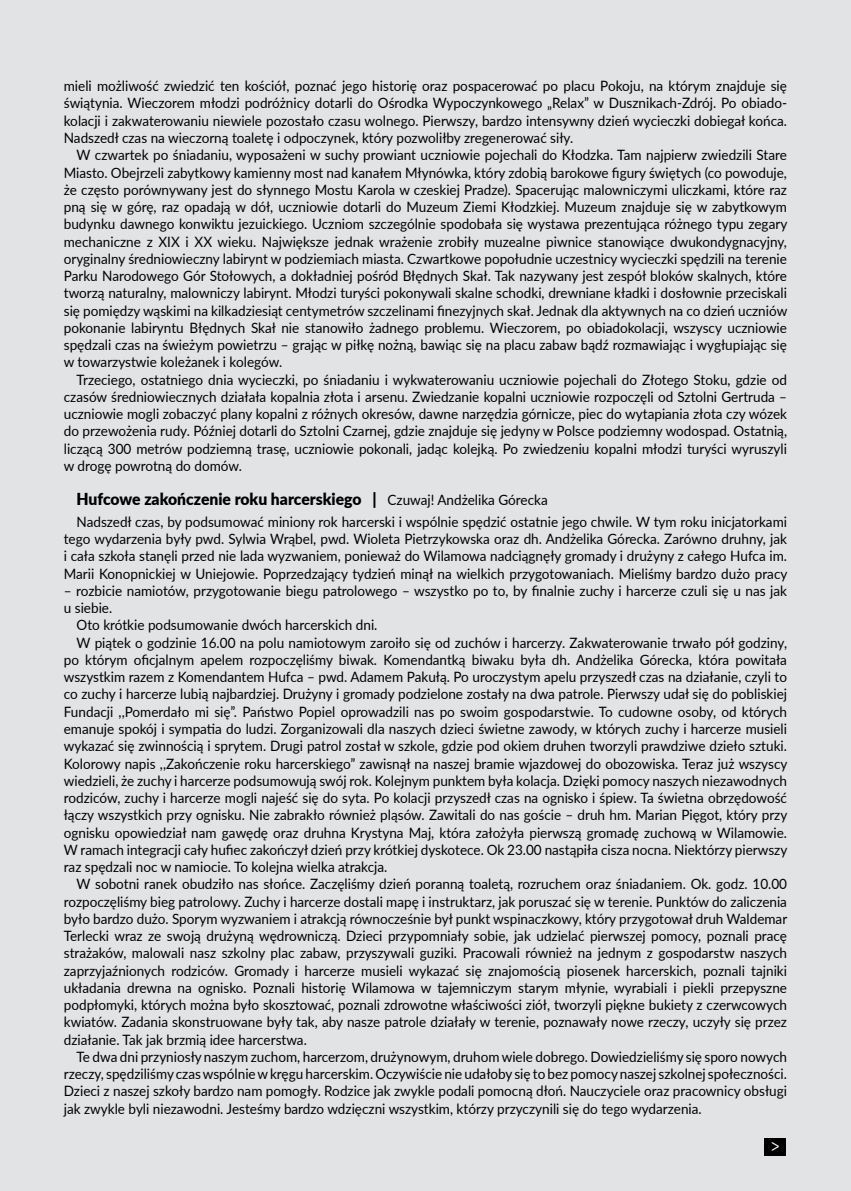
<style>
.page{position:relative;width:851px;height:1191px;background:#fff}
.page>*{position:absolute;margin:0;border:0;box-sizing:border-box;transform-origin:0 0}
.t1{font:700 18px "Minion Pro";color:#fff;scale:.86 1}
.t2{font:900 16.5px "Lato";color:#000;scale:.95 1}
.t3{font:14.25px/17.2px "Lato";color:#000;text-align:justify;scale:.95 1}
.s1{font-weight:400;font-size:14.25px}
</style>
<div class="page">
<div style="left:0;top:0;width:850px;height:1191px;background:#e2e3e4"></div>
<div style="left:764px;top:1137px;width:22px;height:18px;background:#000"></div>
<p class="t3" style="left:64px;top:77px;width:762px">mieli możliwość zwiedzić ten kościół, poznać jego historię oraz pospacerować po placu Pokoju, na którym znajduje się świątynia. Wieczorem młodzi podróżnicy dotarli do Ośrodka Wypoczynkowego „Relax” w Dusznikach-Zdrój. Po obiado&shy;kolacji i zakwaterowaniu niewiele pozostało czasu wolnego. Pierwszy, bardzo intensywny dzień wycieczki dobiegał końca.<br>Nadszedł czas na wieczorną toaletę i odpoczynek, który pozwoliłby zregenerować siły.</p>
<p class="t3" style="left:64px;top:146px;width:763px;text-indent:13px">W czwartek po śniadaniu, wyposażeni w suchy prowiant uczniowie pojechali do Kłodzka. Tam najpierw zwiedzili Stare Miasto. Obejrzeli zabytkowy kamienny most nad kanałem Młynówka, który zdobią barokowe figury świętych (co powoduje, że często porównywany jest do słynnego Mostu Karola w czeskiej Pradze). Spacerując malowniczymi uliczkami, które raz pną się w górę, raz opadają w dół, uczniowie dotarli do Muzeum Ziemi Kłodzkiej. Muzeum znajduje się w zabytkowym budynku dawnego konwiktu jezuickiego. Uczniom szczególnie spodobała się wystawa prezentująca różnego typu zegary mechaniczne z XIX i XX wieku. Największe jednak wrażenie zrobiły muzealne piwnice stanowiące dwukondygnacyjny, oryginalny średniowieczny labirynt w podziemiach miasta. Czwartkowe popołudnie uczestnicy wycieczki spędzili na terenie Parku Narodowego Gór Stołowych, a dokładniej pośród Błędnych Skał. Tak nazywany jest zespół bloków skalnych, które tworzą naturalny, malowniczy labirynt. Młodzi turyści pokonywali skalne schodki, drewniane kładki i dosłownie przeciskali się pomiędzy wąskimi na kilkadziesiąt centymetrów szczelinami finezyjnych skał. Jednak dla aktywnych na co dzień uczniów pokonanie labiryntu Błędnych Skał nie stanowiło żadnego problemu. Wieczorem, po obiadokolacji, wszyscy uczniowie spędzali czas na świeżym powietrzu – grając w piłkę nożną, bawiąc się na placu zabaw bądź rozmawiając i wygłupiając się w towarzystwie koleżanek i kolegów.</p>
<p class="t3" style="left:64px;top:370px;width:762px;text-indent:13px">Trzeciego, ostatniego dnia wycieczki, po śniadaniu i wykwaterowaniu uczniowie pojechali do Złotego Stoku, gdzie od czasów średniowiecznych działała kopalnia złota i arsenu. Zwiedzanie kopalni uczniowie rozpoczęli od Sztolni Gertruda – uczniowie mogli zobaczyć plany kopalni z różnych okresów, dawne narzędzia górnicze, piec do wytapiania złota czy wózek do przewożenia rudy. Później dotarli do Sztolni Czarnej, gdzie znajduje się jedyny w Polsce podziemny wodospad. Ostatnią, liczącą 300 metrów podziemną trasę, uczniowie pokonali, jadąc kolejką. Po zwiedzeniu kopalni młodzi turyści wyruszyli w drogę powrotną do domów.</p>
<p class="t2" style="left:77px;top:487px;width:497px">Hufcowe zakończenie roku harcerskiego | <span class="s1">Czuwaj! Andżelika Górecka</span></p>
<p class="t3" style="left:64px;top:512px;width:763px;text-indent:13px">Nadszedł czas, by podsumować miniony rok harcerski i wspólnie spędzić ostatnie jego chwile. W tym roku inicjatorkami tego wydarzenia były pwd. Sylwia Wrąbel, pwd. Wioleta Pietrzykowska oraz dh. Andżelika Górecka. Zarówno druhny, jak i cała szkoła stanęli przed nie lada wyzwaniem, ponieważ do Wilamowa nadciągnęły gromady i drużyny z całego Hufca im.<br>Marii Konopnickiej w Uniejowie. Poprzedzający tydzień minął na wielkich przygotowaniach. Mieliśmy bardzo dużo pracy</p>
<p class="t3" style="left:64px;top:581px;width:762px">– rozbicie namiotów, przygotowanie biegu patrolowego – wszystko po to, by finalnie zuchy i harcerze czuli się u nas jak</p>
<p class="t3" style="left:64px;top:599px;width:52px">u siebie.</p>
<p class="t3" style="left:77px;top:616px;width:318px">Oto krótkie podsumowanie dwóch harcerskich dni.</p>
<p class="t3" style="left:77px;top:633px;width:749px">W piątek o godzinie 16.00 na polu namiotowym zaroiło się od zuchów i harcerzy. Zakwaterowanie trwało pół godziny,</p>
<p class="t3" style="left:64px;top:650px;width:762px">po którym oficjalnym apelem rozpoczęliśmy biwak. Komendantką biwaku była dh. Andżelika Górecka, która powitała</p>
<p class="t3" style="left:64px;top:668px;width:762px">wszystkim razem z Komendantem Hufca – pwd. Adamem Pakułą. Po uroczystym apelu przyszedł czas na działanie, czyli to</p>
<p class="t3" style="left:64px;top:685px;width:762px">co zuchy i harcerze lubią najbardziej. Drużyny i gromady podzielone zostały na dwa patrole. Pierwszy udał się do pobliskiej</p>
<p class="t3" style="left:64px;top:702px;width:762px">Fundacji ,,Pomerdało mi się”. Państwo Popiel oprowadzili nas po swoim gospodarstwie. To cudowne osoby, od których</p>
<p class="t3" style="left:64px;top:719px;width:762px">emanuje spokój i sympatia do ludzi. Zorganizowali dla naszych dzieci świetne zawody, w których zuchy i harcerze musieli</p>
<p class="t3" style="left:64px;top:737px;width:762px">wykazać się zwinnością i sprytem. Drugi patrol został w szkole, gdzie pod okiem druhen tworzyli prawdziwe dzieło sztuki.</p>
<p class="t3" style="left:64px;top:754px;width:763px">Kolorowy napis ,,Zakończenie roku harcerskiego” zawisnął na naszej bramie wjazdowej do obozowiska. Teraz już wszyscy</p>
<p class="t3" style="left:64px;top:771px;width:762px">wiedzieli, że zuchy i harcerze podsumowują swój rok. Kolejnym punktem była kolacja. Dzięki pomocy naszych niezawodnych</p>
<p class="t3" style="left:64px;top:788px;width:762px">rodziców, zuchy i harcerze mogli najeść się do syta. Po kolacji przyszedł czas na ognisko i śpiew. Ta świetna obrzędowość</p>
<p class="t3" style="left:64px;top:806px;width:763px">łączy wszystkich przy ognisku. Nie zabrakło również pląsów. Zawitali do nas goście – druh hm. Marian Pięgot, który przy</p>
<p class="t3" style="left:64px;top:823px;width:762px">ognisku opowiedział nam gawędę oraz druhna Krystyna Maj, która założyła pierwszą gromadę zuchową w Wilamowie.</p>
<p class="t3" style="left:64px;top:840px;width:763px">W ramach integracji cały hufiec zakończył dzień przy krótkiej dyskotece. Ok 23.00 nastąpiła cisza nocna. Niektórzy pierwszy</p>
<p class="t3" style="left:64px;top:857px;width:342px">raz spędzali noc w namiocie. To kolejna wielka atrakcja.</p>
<p class="t3" style="left:77px;top:875px;width:749px">W sobotni ranek obudziło nas słońce. Zaczęliśmy dzień poranną toaletą, rozruchem oraz śniadaniem. Ok. godz. 10.00</p>
<p class="t3" style="left:64px;top:892px;width:762px">rozpoczęliśmy bieg patrolowy. Zuchy i harcerze dostali mapę i instruktarz, jak poruszać się w terenie. Punktów do zaliczenia</p>
<p class="t3" style="left:64px;top:909px;width:763px">było bardzo dużo. Sporym wyzwaniem i atrakcją równocześnie był punkt wspinaczkowy, który przygotował druh Waldemar</p>
<p class="t3" style="left:64px;top:926px;width:762px">Terlecki wraz ze swoją drużyną wędrowniczą. Dzieci przypomniały sobie, jak udzielać pierwszej pomocy, poznali pracę</p>
<p class="t3" style="left:64px;top:944px;width:762px">strażaków, malowali nasz szkolny plac zabaw, przyszywali guziki. Pracowali również na jednym z gospodarstw naszych</p>
<p class="t3" style="left:64px;top:961px;width:762px">zaprzyjaźnionych rodziców. Gromady i harcerze musieli wykazać się znajomością piosenek harcerskich, poznali tajniki</p>
<p class="t3" style="left:64px;top:978px;width:762px">układania drewna na ognisko. Poznali historię Wilamowa w tajemniczym starym młynie, wyrabiali i piekli przepyszne</p>
<p class="t3" style="left:64px;top:995px;width:762px">podpłomyki, których można było skosztować, poznali zdrowotne właściwości ziół, tworzyli piękne bukiety z czerwcowych</p>
<p class="t3" style="left:64px;top:1013px;width:762px">kwiatów. Zadania skonstruowane były tak, aby nasze patrole działały w terenie, poznawały nowe rzeczy, uczyły się przez</p>
<p class="t3" style="left:64px;top:1030px;width:257px">działanie. Tak jak brzmią idee harcerstwa.</p>
<p class="t3" style="left:77px;top:1047px;width:749px">Te dwa dni przyniosły naszym zuchom, harcerzom, drużynowym, druhom wiele dobrego. Dowiedzieliśmy się sporo nowych</p>
<p class="t3" style="left:64px;top:1064px;width:762px">rzeczy, spędziliśmy czas wspólnie w kręgu harcerskim. Oczywiście nie udałoby się to bez pomocy naszej szkolnej społeczności.</p>
<p class="t3" style="left:64px;top:1082px;width:762px">Dzieci z naszej szkoły bardzo nam pomogły. Rodzice jak zwykle podali pomocną dłoń. Nauczyciele oraz pracownicy obsługi</p>
<p class="t3" style="left:64px;top:1099px;width:673px">jak zwykle byli niezawodni. Jesteśmy bardzo wdzięczni wszystkim, którzy przyczynili się do tego wydarzenia.</p>
<p class="t1" style="left:771px;top:1132px;width:11px">&gt;</p>
</div>
